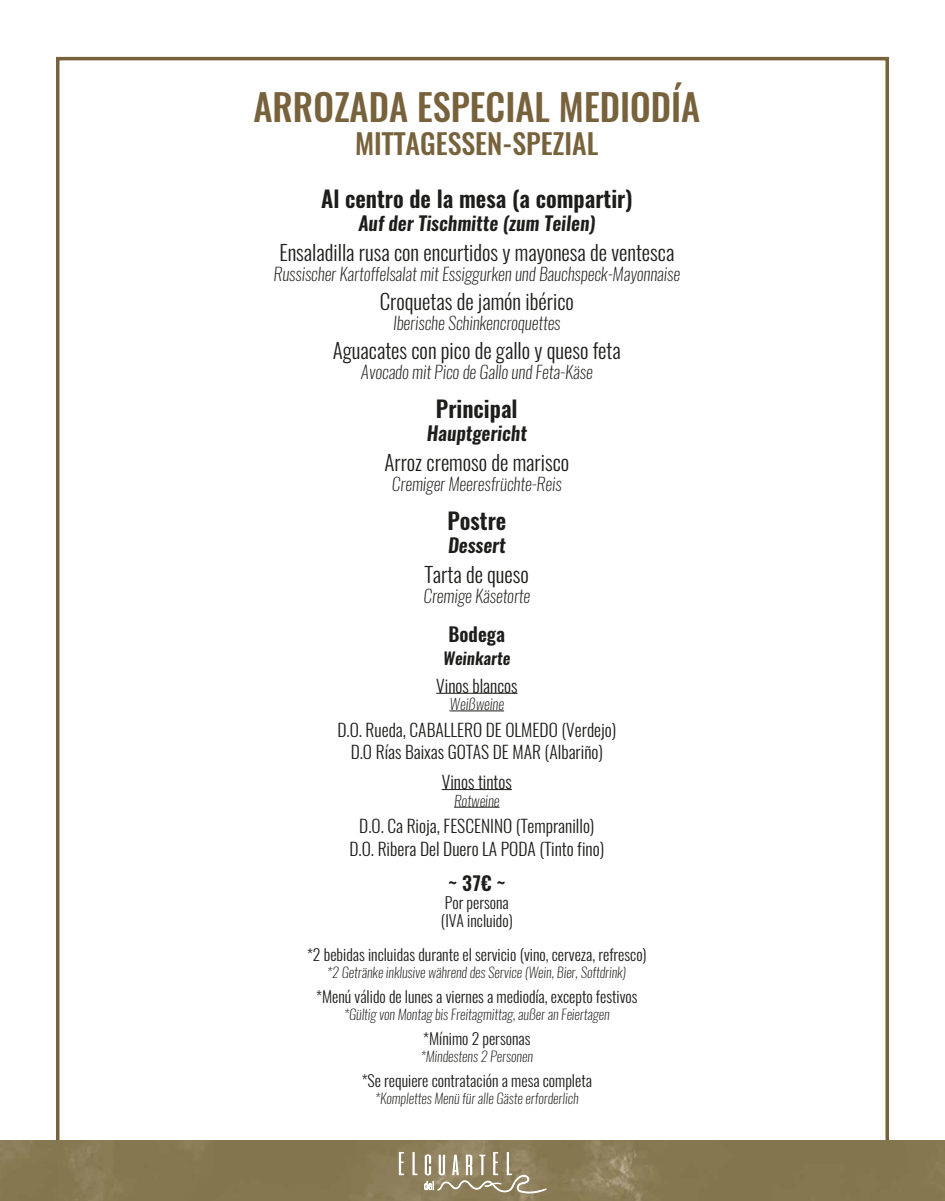
<style>
.page{position:relative;width:945px;height:1201px;background:#fff}
.page>*{position:absolute;margin:0;border:0;box-sizing:border-box;transform-origin:0 0}
.t1{font:500 36.75px "Oswald";color:#77623c}
.t2{font:500 28px "Oswald";color:#77623c}
.t3{font:600 22.75px "Oswald";color:#1d1d1b}
.t4{font:300 21px "Oswald";color:#1d1d1b}
.t5{font:italic 600 19.25px "Oswald";color:#1d1d1b}
.t6{font:600 19.25px "Oswald";color:#1d1d1b}
.t7{font:italic 200 17.5px "Oswald";color:#1d1d1b}
.t8{font:300 17.5px/22.8px "Oswald";color:#1d1d1b;text-align:center}
.t9{font:italic 600 16.62px "Oswald";color:#1d1d1b}
.t10{font:300 15.75px/18.4px "Oswald";color:#1d1d1b}
.t11{font:italic 200 14.88px "Oswald";color:#1d1d1b}
.t12{font:italic 200 14px "Oswald";color:#1d1d1b}
</style>
<div class="page">
<img style="left:0;top:1140px;width:945px;height:61px">
<svg style="left:399px;top:1152px;width:5px;height:23px"></svg>
<svg style="left:412px;top:1152px;width:6px;height:23px"></svg>
<svg style="left:424px;top:1152px;width:123px;height:42px;background:#a3977a"></svg>
<hr style="left:436px;top:693px;width:81px;height:1px;background:#1d1d1b">
<hr style="left:450px;top:710px;width:54px;height:1px;background:#1d1d1b">
<hr style="left:442px;top:789px;width:70px;height:1px;background:#1d1d1b">
<hr style="left:454px;top:807px;width:46px;height:1px;background:#1d1d1b">
<h1 class="t1" style="left:253px;top:81px;width:448px">ARROZADA ESPECIAL MEDIODÍA</h1>
<h2 class="t2" style="left:355px;top:124px;width:245px">MITTAGESSEN-SPEZIAL</h2>
<h3 class="t3" style="left:321px;top:183px;width:313px">Al centro de la mesa (a compartir)</h3>
<p class="t5" style="left:358px;top:209px;width:238px">Auf der Tischmitte (zum Teilen)</p>
<h3 class="t4" style="left:279px;top:239px;width:396px">Ensaladilla rusa con encurtidos y mayonesa de ventesca</h3>
<p class="t7" style="left:273px;top:261px;width:408px">Russischer Kartoffelsalat mit Essiggurken und Bauchspeck-Mayonnaise</p>
<h3 class="t4" style="left:380px;top:288px;width:196px">Croquetas de jamón ibérico</h3>
<p class="t7" style="left:393px;top:310px;width:169px">Iberische Schinkencroquettes</p>
<h3 class="t4" style="left:333px;top:337px;width:289px">Aguacates con pico de gallo y queso feta</h3>
<p class="t7" style="left:361px;top:359px;width:233px">Avocado mit Pico de Gallo und Feta-Käse</p>
<h3 class="t3" style="left:436px;top:393px;width:83px">Principal</h3>
<p class="t5" style="left:427px;top:419px;width:102px">Hauptgericht</p>
<h3 class="t4" style="left:384px;top:449px;width:186px">Arroz cremoso de marisco</h3>
<p class="t7" style="left:392px;top:471px;width:171px">Cremiger Meeresfrüchte-Reis</p>
<h3 class="t3" style="left:447px;top:505px;width:60px">Postre</h3>
<p class="t5" style="left:448px;top:531px;width:59px">Dessert</p>
<h3 class="t4" style="left:425px;top:561px;width:106px">Tarta de queso</h3>
<p class="t7" style="left:423px;top:583px;width:108px">Cremige Käsetorte</p>
<p class="t6" style="left:449px;top:621px;width:58px">Bodega</p>
<p class="t9" style="left:443px;top:646px;width:69px">Weinkarte</p>
<p class="t8" style="left:436px;top:674px;width:83px">Vinos blancos</p>
<p class="t11" style="left:450px;top:694px;width:56px">Weißweine</p>
<p class="t8" style="left:337px;top:718px;width:280px">D.O. Rueda, CABALLERO DE OLMEDO (Verdejo)<br>D.O Rías Baixas GOTAS DE MAR (Albariño)</p>
<p class="t8" style="left:442px;top:770px;width:72px">Vinos tintos</p>
<p class="t11" style="left:454px;top:790px;width:47px">Rotweine</p>
<p class="t8" style="left:349px;top:814px;width:256px">D.O. Ca Rioja, FESCENINO (Tempranillo)<br>D.O. Ribera Del Duero LA PODA (Tinto fino)</p>
<p class="t6" style="left:448px;top:869px;width:59px">~ 37€ ~</p>
<p class="t10" style="left:441px;top:893px;width:73px">Por persona (IVA incluido)</p>
<p class="t10" style="left:307px;top:945px;width:341px">*2 bebidas incluidas durante el servicio (vino, cerveza, refresco)</p>
<p class="t12" style="left:327px;top:963px;width:300px">*2 Getränke inklusive während des Service (Wein, Bier, Softdrink)</p>
<p class="t10" style="left:316px;top:987px;width:323px">*Menú válido de lunes a viernes a mediodía, excepto festivos</p>
<p class="t12" style="left:344px;top:1005px;width:267px">*Gültig von Montag bis Freitagmittag, außer an Feiertagen</p>
<p class="t10" style="left:423px;top:1029px;width:109px">*Mínimo 2 personas</p>
<p class="t12" style="left:421px;top:1047px;width:114px">*Mindestens 2 Personen</p>
<p class="t10" style="left:362px;top:1071px;width:232px">*Se requiere contratación a mesa completa</p>
<p class="t12" style="left:375px;top:1089px;width:205px">*Komplettes Menü für alle Gäste erforderlich</p>
</div>
